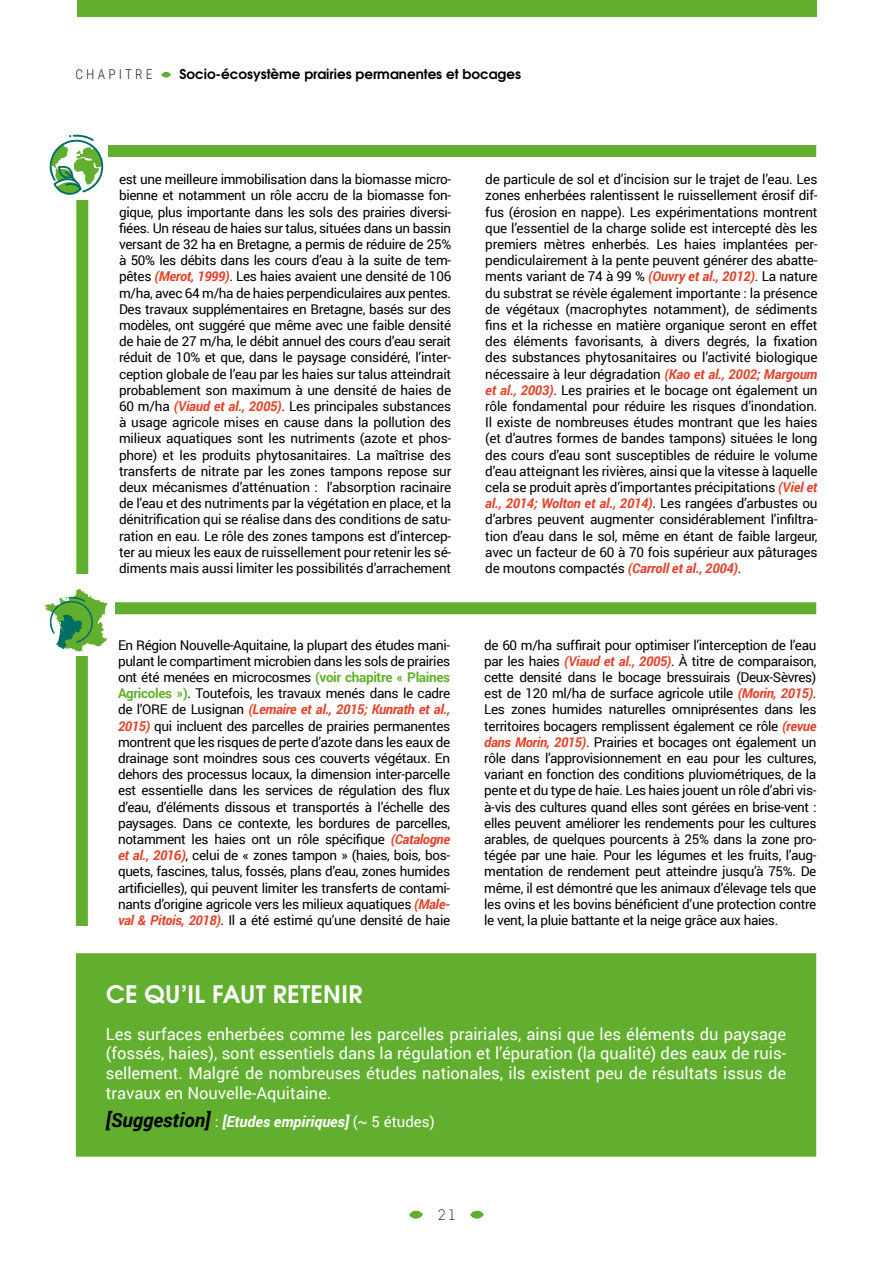
<style>
.page{position:relative;width:893px;height:1263px;background:#fff}
.page>*{position:absolute;margin:0;border:0;box-sizing:border-box;transform-origin:0 0}
.t1{font:700 24px "Te X Gyre Adventor";letter-spacing:.015em;color:#fff}
.t2{font:16.5px/19.8px "Roboto";color:#fff;text-align:justify}
.t3{font:italic 700 15px "Roboto";color:#fff}
.t4{font:15px "Intro Light Alt";color:#231f20}
.t5{font:13.5px/16.2px "Roboto";letter-spacing:-.02em;color:#000;text-align:justify}
.t6{font:700 13.5px "Te X Gyre Adventor";color:#000}
.t7{font:300 13.5px "Roboto Condensed";letter-spacing:.235em;color:#231f20}
.s1{font-weight:700;font-style:italic;color:#e3442e}
.s2{font-weight:700;color:#62af30}
.s3{font-size:19.5px;color:#000}
.s4{font-weight:400;font-style:normal}
</style>
<div class="page">
<svg style="left:161px;top:72px;width:10px;height:6px"></svg>
<div style="left:77px;top:0;width:739px;height:17px;background:#62af30"></div>
<svg style="left:409px;top:1210px;width:14px;height:9px"></svg>
<svg style="left:470px;top:1210px;width:14px;height:9px"></svg>
<svg style="left:76px;top:145px;width:741px;height:429px"></svg>
<div style="left:43px;top:130px;width:65px;height:69px;background:#fff"></div>
<svg style="left:50px;top:134px;width:53px;height:61px"></svg>
<svg style="left:75px;top:602px;width:742px;height:324px"></svg>
<div style="left:78px;top:955px;width:736px;height:199px;background:#62af30"></div>
<div style="left:76px;top:953px;width:740px;height:204px;border:4px solid #62af30"></div>
<div style="left:43px;top:588px;width:72px;height:67px;background:#fff"></div>
<svg style="left:43px;top:589px;width:65px;height:63px"></svg>
<p class="t7" style="left:75px;top:65px;width:79px">CHAPITRE</p>
<p class="t6" style="left:179px;top:62px;width:343px">Socio-écosystème prairies permanentes et bocages</p>
<p class="t5" style="left:119px;top:171px;width:334px">est une meilleure immobilisation dans la biomasse micro&shy;bienne et notamment un rôle accru de la biomasse fon&shy;gique, plus importante dans les sols des prairies diversi&shy;fiées. Un réseau de haies sur talus, situées dans un bassin versant de 32 ha en Bretagne, a permis de réduire de 25% à 50% les débits dans les cours d’eau à la suite de tem&shy;pêtes <span class="s1">(Merot, 1999)</span>. Les haies avaient une densité de 106 m/ha, avec 64 m/ha de haies perpendiculaires aux pentes.<br>Des travaux supplémentaires en Bretagne, basés sur des modèles, ont suggéré que même avec une faible densité de haie de 27 m/ha, le débit annuel des cours d’eau serait réduit de 10% et que, dans le paysage considéré, l’inter&shy;ception globale de l’eau par les haies sur talus atteindrait probablement son maximum à une densité de haies de 60 m/ha <span class="s1">(Viaud et al., 2005)</span>. Les principales substances à usage agricole mises en cause dans la pollution des milieux aquatiques sont les nutriments (azote et phos&shy;phore) et les produits phytosanitaires. La maîtrise des transferts de nitrate par les zones tampons repose sur deux mécanismes d’atténuation : l’absorption racinaire de l’eau et des nutriments par la végétation en place, et la dénitrification qui se réalise dans des conditions de satu&shy;ration en eau. Le rôle des zones tampons est d’intercep&shy;ter au mieux les eaux de ruissellement pour retenir les sé&shy;diments mais aussi limiter les possibilités d’arrachement</p>
<p class="t5" style="left:485px;top:171px;width:334px">de particule de sol et d’incision sur le trajet de l’eau. Les zones enherbées ralentissent le ruissellement érosif dif&shy;fus (érosion en nappe). Les expérimentations montrent que l’essentiel de la charge solide est intercepté dès les premiers mètres enherbés. Les haies implantées per&shy;pendiculairement à la pente peuvent générer des abatte&shy;ments variant de 74 à 99 % <span class="s1">(Ouvry et al., 2012)</span>. La nature du substrat se révèle également importante : la présence de végétaux (macrophytes notamment), de sédiments fins et la richesse en matière organique seront en effet des éléments favorisants, à divers degrés, la fixation des substances phytosanitaires ou l’activité biologique nécessaire à leur dégradation <span class="s1">(Kao et al., 2002; Margoum et al., 2003)</span>. Les prairies et le bocage ont également un rôle fondamental pour réduire les risques d’inondation.<br>Il existe de nombreuses études montrant que les haies (et d’autres formes de bandes tampons) situées le long des cours d’eau sont susceptibles de réduire le volume d’eau atteignant les rivières, ainsi que la vitesse à laquelle cela se produit après d’importantes précipitations <span class="s1">(Viel et al., 2014; Wolton et al., 2014)</span>. Les rangées d’arbustes ou d’arbres peuvent augmenter considérablement l’infiltra&shy;tion d’eau dans le sol, même en étant de faible largeur, avec un facteur de 60 à 70 fois supérieur aux pâturages de moutons compactés <span class="s1">(Carroll et al., 2004)</span>.</p>
<p class="t5" style="left:118px;top:636px;width:334px">En Région Nouvelle-Aquitaine, la plupart des études mani&shy;pulant le compartiment microbien dans les sols de prairies ont été menées en microcosmes <span class="s2">(voir chapitre « Plaines Agricoles »)</span>. Toutefois, les travaux menés dans le cadre de l’ORE de Lusignan <span class="s1">(Lemaire et al., 2015; Kunrath et al., 2015)</span> qui incluent des parcelles de prairies permanentes montrent que les risques de perte d’azote dans les eaux de drainage sont moindres sous ces couverts végétaux. En dehors des processus locaux, la dimension inter-parcelle est essentielle dans les services de régulation des flux d’eau, d’éléments dissous et transportés à l’échelle des paysages. Dans ce contexte, les bordures de parcelles, notamment les haies ont un rôle spécifique <span class="s1">(Catalogne et al., 2016)</span>, celui de « zones tampon » (haies, bois, bos&shy;quets, fascines, talus, fossés, plans d’eau, zones humides artificielles), qui peuvent limiter les transferts de contami&shy;nants d’origine agricole vers les milieux aquatiques <span class="s1">(Male&shy;val &amp; Pitois, 2018)</span>. Il a été estimé qu’une densité de haie</p>
<p class="t5" style="left:484px;top:636px;width:334px">de 60 m/ha suffirait pour optimiser l’interception de l’eau par les haies <span class="s1">(Viaud et al., 2005)</span>. À titre de comparaison, cette densité dans le bocage bressuirais (Deux-Sèvres) est de 120 ml/ha de surface agricole utile <span class="s1">(Morin, 2015)</span>.<br>Les zones humides naturelles omniprésentes dans les territoires bocagers remplissent également ce rôle <span class="s1">(revue dans Morin, 2015)</span>. Prairies et bocages ont également un rôle dans l’approvisionnement en eau pour les cultures, variant en fonction des conditions pluviométriques, de la pente et du type de haie. Les haies jouent un rôle d’abri vis&shy;à-vis des cultures quand elles sont gérées en brise-vent : elles peuvent améliorer les rendements pour les cultures arables, de quelques pourcents à 25% dans la zone pro&shy;tégée par une haie. Pour les légumes et les fruits, l’aug&shy;mentation de rendement peut atteindre jusqu’à 75%. De même, il est démontré que les animaux d’élevage tels que les ovins et les bovins bénéficient d’une protection contre le vent, la pluie battante et la neige grâce aux haies.</p>
<h1 class="t1" style="left:106px;top:973px;width:258px">CE QU’IL FAUT RETENIR</h1>
<p class="t2" style="left:106px;top:1023px;width:682px">Les surfaces enherbées comme les parcelles prairiales, ainsi que les éléments du paysage (fossés, haies), sont essentiels dans la régulation et l’épuration (la qualité) des eaux de ruis&shy;sellement. Malgré de nombreuses études nationales, ils existent peu de résultats issus de travaux en Nouvelle-Aquitaine.</p>
<p class="t3" style="left:106px;top:1111px;width:330px"><span class="s3">[Suggestion]</span> <span class="s4">:</span> [Etudes empiriques] <span class="s4">(~ 5 études)</span></p>
<p class="t4" style="left:438px;top:1205px;width:19px">21</p>
</div>
